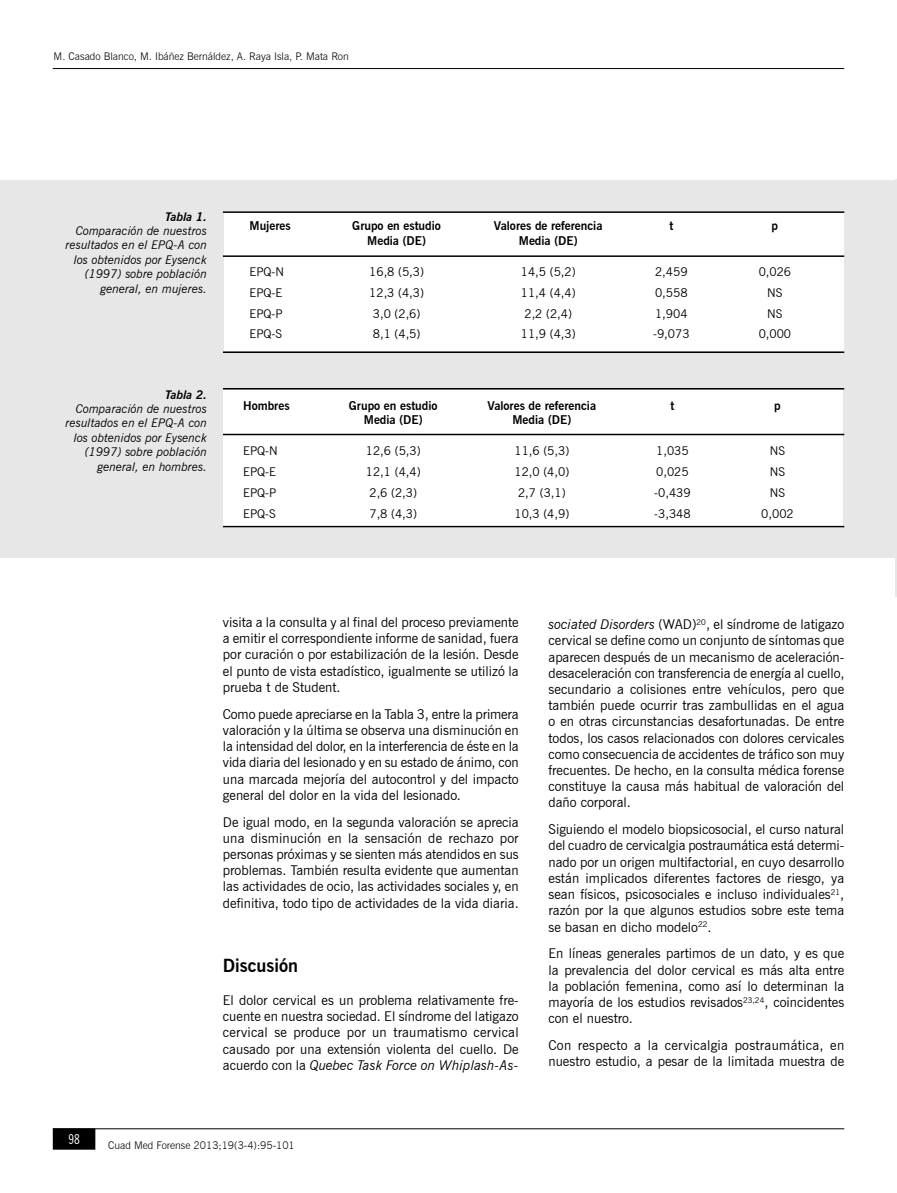
<style>
.page{position:relative;width:897px;height:1193px;background:#fff}
.page>*{position:absolute;margin:0;border:0;box-sizing:border-box;transform-origin:0 0}
.t1{font:700 18px "News Gothic BT";color:#000}
.t2{font:13.5px/16.2px "News Gothic BT";color:#000;text-align:justify}
.t3{font:13.5px/16.2px "News Gothic BT";letter-spacing:.02em;color:#000}
.t4{font:condensed 13.5px "News Gothic BT";color:#fff}
.t5{font:12px "News Gothic BT";color:#000}
.t6{font:italic 12px/14.4px "News Gothic BT";color:#000;text-align:right}
.t7{font:700 12px "News Gothic BT";color:#000}
.t8{font:italic 700 12px "News Gothic BT";color:#000}
.t9{font:300 10.5px "News Gothic BT";color:#000}
.s1{font-style:italic}
</style>
<div class="page">
<hr style="left:53px;top:68px;width:791px;height:1px;background:#000">
<div style="left:54px;top:1128px;width:41px;height:20px;background:#000"></div>
<div style="left:53px;top:1128px;width:42px;height:21px;border:2px solid #000"></div>
<hr style="left:53px;top:1128px;width:791px;height:1px;background:#000">
<hr style="left:895px;top:179px;width:1px;height:417px;background:#e7e7e7">
<div style="left:0;top:180px;width:895px;height:378px;background:#e7e7e7"></div>
<div style="left:224px;top:213px;width:619px;height:137px;background:#fff"></div>
<hr style="left:223px;top:211px;width:621px;height:2px;background:#000">
<hr style="left:223px;top:255px;width:621px;height:2px;background:#000">
<hr style="left:223px;top:351px;width:621px;height:2px;background:#000">
<div style="left:223px;top:389px;width:619px;height:138px;background:#fff"></div>
<hr style="left:223px;top:388px;width:621px;height:1px;background:#000">
<hr style="left:223px;top:433px;width:621px;height:2px;background:#000">
<hr style="left:223px;top:526px;width:621px;height:1px;background:#000">
<p class="t9" style="left:54px;top:50px;width:296px">M. Casado Blanco, M. Ibáñez Bernáldez, A. Raya Isla, P. Mata Ron</p>
<p class="t8" style="left:165px;top:209px;width:43px">Tabla 1.</p>
<p class="t6" style="left:65px;top:223px;width:143px">Comparación de nuestros resultados en el EPQ-A con los obtenidos por Eysenck (1997) sobre población general, en mujeres.</p>
<p class="t7" style="left:249px;top:218px;width:43px">Mujeres</p>
<p class="t7" style="left:352px;top:218px;width:90px">Grupo en estudio</p>
<p class="t7" style="left:494px;top:218px;width:110px">Valores de referencia</p>
<p class="t7" style="left:669px;top:218px;width:5px">t</p>
<p class="t7" style="left:771px;top:218px;width:8px">p</p>
<p class="t7" style="left:367px;top:233px;width:60px">Media (DE)</p>
<p class="t7" style="left:518px;top:233px;width:60px">Media (DE)</p>
<p class="t5" style="left:249px;top:264px;width:36px">EPQ-N</p>
<p class="t5" style="left:369px;top:264px;width:56px">16,8 (5,3)</p>
<p class="t5" style="left:520px;top:264px;width:56px">14,5 (5,2)</p>
<p class="t5" style="left:655px;top:264px;width:34px">2,459</p>
<p class="t5" style="left:758px;top:264px;width:34px">0,026</p>
<p class="t5" style="left:249px;top:285px;width:34px">EPQ-E</p>
<p class="t5" style="left:369px;top:285px;width:56px">12,3 (4,3)</p>
<p class="t5" style="left:520px;top:285px;width:56px">11,4 (4,4)</p>
<p class="t5" style="left:655px;top:285px;width:34px">0,558</p>
<p class="t5" style="left:767px;top:285px;width:17px">NS</p>
<p class="t5" style="left:249px;top:306px;width:35px">EPQ-P</p>
<p class="t5" style="left:373px;top:306px;width:49px">3,0 (2,6)</p>
<p class="t5" style="left:524px;top:306px;width:49px">2,2 (2,4)</p>
<p class="t5" style="left:655px;top:306px;width:34px">1,904</p>
<p class="t5" style="left:767px;top:306px;width:17px">NS</p>
<p class="t5" style="left:249px;top:327px;width:34px">EPQ-S</p>
<p class="t5" style="left:373px;top:327px;width:49px">8,1 (4,5)</p>
<p class="t5" style="left:520px;top:327px;width:56px">11,9 (4,3)</p>
<p class="t5" style="left:653px;top:327px;width:38px">-9,073</p>
<p class="t5" style="left:758px;top:327px;width:34px">0,000</p>
<p class="t8" style="left:165px;top:387px;width:43px">Tabla 2.</p>
<p class="t6" style="left:65px;top:401px;width:143px">Comparación de nuestros resultados en el EPQ-A con los obtenidos por Eysenck (1997) sobre población general, en hombres.</p>
<p class="t7" style="left:243px;top:398px;width:48px">Hombres</p>
<p class="t7" style="left:349px;top:398px;width:90px">Grupo en estudio</p>
<p class="t7" style="left:487px;top:398px;width:110px">Valores de referencia</p>
<p class="t7" style="left:670px;top:398px;width:5px">t</p>
<p class="t7" style="left:774px;top:398px;width:8px">p</p>
<p class="t7" style="left:364px;top:412px;width:60px">Media (DE)</p>
<p class="t7" style="left:512px;top:412px;width:60px">Media (DE)</p>
<p class="t5" style="left:243px;top:444px;width:36px">EPQ-N</p>
<p class="t5" style="left:366px;top:444px;width:56px">12,6 (5,3)</p>
<p class="t5" style="left:514px;top:444px;width:56px">11,6 (5,3)</p>
<p class="t5" style="left:656px;top:444px;width:34px">1,035</p>
<p class="t5" style="left:769px;top:444px;width:17px">NS</p>
<p class="t5" style="left:243px;top:464px;width:34px">EPQ-E</p>
<p class="t5" style="left:366px;top:464px;width:56px">12,1 (4,4)</p>
<p class="t5" style="left:514px;top:464px;width:56px">12,0 (4,0)</p>
<p class="t5" style="left:656px;top:464px;width:34px">0,025</p>
<p class="t5" style="left:769px;top:464px;width:17px">NS</p>
<p class="t5" style="left:243px;top:485px;width:35px">EPQ-P</p>
<p class="t5" style="left:369px;top:485px;width:49px">2,6 (2,3)</p>
<p class="t5" style="left:518px;top:485px;width:49px">2,7 (3,1)</p>
<p class="t5" style="left:654px;top:485px;width:38px">-0,439</p>
<p class="t5" style="left:769px;top:485px;width:17px">NS</p>
<p class="t5" style="left:243px;top:506px;width:34px">EPQ-S</p>
<p class="t5" style="left:369px;top:506px;width:49px">7,8 (4,3)</p>
<p class="t5" style="left:514px;top:506px;width:56px">10,3 (4,9)</p>
<p class="t5" style="left:654px;top:506px;width:38px">-3,348</p>
<p class="t5" style="left:761px;top:506px;width:34px">0,002</p>
<p class="t4" style="left:68px;top:1130px;width:13px">98</p>
<p class="t2" style="left:223px;top:614px;width:297px">visita a la consulta y al final del proceso previamente a emitir el correspondiente informe de sanidad, fuera por curación o por estabilización de la lesión. Desde el punto de vista estadístico, igualmente se utilizó la prueba t de Student.</p>
<p class="t2" style="left:223px;top:705px;width:297px">Como puede apreciarse en la Tabla 3, entre la primera valoración y la última se observa una disminución en la intensidad del dolor, en la interferencia de éste en la vida diaria del lesionado y en su estado de ánimo, con una marcada mejoría del autocontrol y del impacto general del dolor en la vida del lesionado.</p>
<p class="t2" style="left:223px;top:813px;width:297px">De igual modo, en la segunda valoración se aprecia una disminución en la sensación de rechazo por personas próximas y se sienten más atendidos en sus problemas. También resulta evidente que aumentan las actividades de ocio, las actividades sociales y, en definitiva, todo tipo de actividades de la vida diaria.</p>
<h1 class="t1" style="left:223px;top:954px;width:77px">Discusión</h1>
<p class="t2" style="left:223px;top:991px;width:297px">El dolor cervical es un problema relativamente fre&shy;cuente en nuestra sociedad. El síndrome del latigazo cervical se produce por un traumatismo cervical causado por una extensión violenta del cuello. De acuerdo con la <span class="s1">Quebec Task Force on Whiplash-As-</span></p>
<p class="t9" style="left:108px;top:1138px;width:188px">Cuad Med Forense 2013;19(3-4):95-101</p>
<p class="t2" style="left:548px;top:616px;width:297px"><span class="s1">sociated Disorders</span> (WAD)<sup>20</sup>, el síndrome de latigazo cervical se define como un conjunto de síntomas que aparecen después de un mecanismo de aceleración&shy;desaceleración con transferencia de energía al cuello, secundario a colisiones entre vehículos, pero que también puede ocurrir tras zambullidas en el agua o en otras circunstancias desafortunadas. De entre todos, los casos relacionados con dolores cervicales como consecuencia de accidentes de tráfico son muy frecuentes. De hecho, en la consulta médica forense constituye la causa más habitual de valoración del daño corporal.</p>
<p class="t2" style="left:548px;top:821px;width:297px">Siguiendo el modelo biopsicosocial, el curso natural del cuadro de cervicalgia postraumática está determi&shy;nado por un origen multifactorial, en cuyo desarrollo están implicados diferentes factores de riesgo, ya sean físicos, psicosociales e incluso individuales<sup>21</sup>, razón por la que algunos estudios sobre este tema se basan en dicho modelo<sup>22</sup>.</p>
<p class="t2" style="left:548px;top:945px;width:297px">En líneas generales partimos de un dato, y es que la prevalencia del dolor cervical es más alta entre la población femenina, como así lo determinan la mayoría de los estudios revisados<sup>23,24</sup>, coincidentes con el nuestro.</p>
<p class="t3" style="left:548px;top:1036px;width:297px">Con respecto a la cervicalgia postraumática, en nuestro estudio, a pesar de la limitada muestra de</p>
</div>
